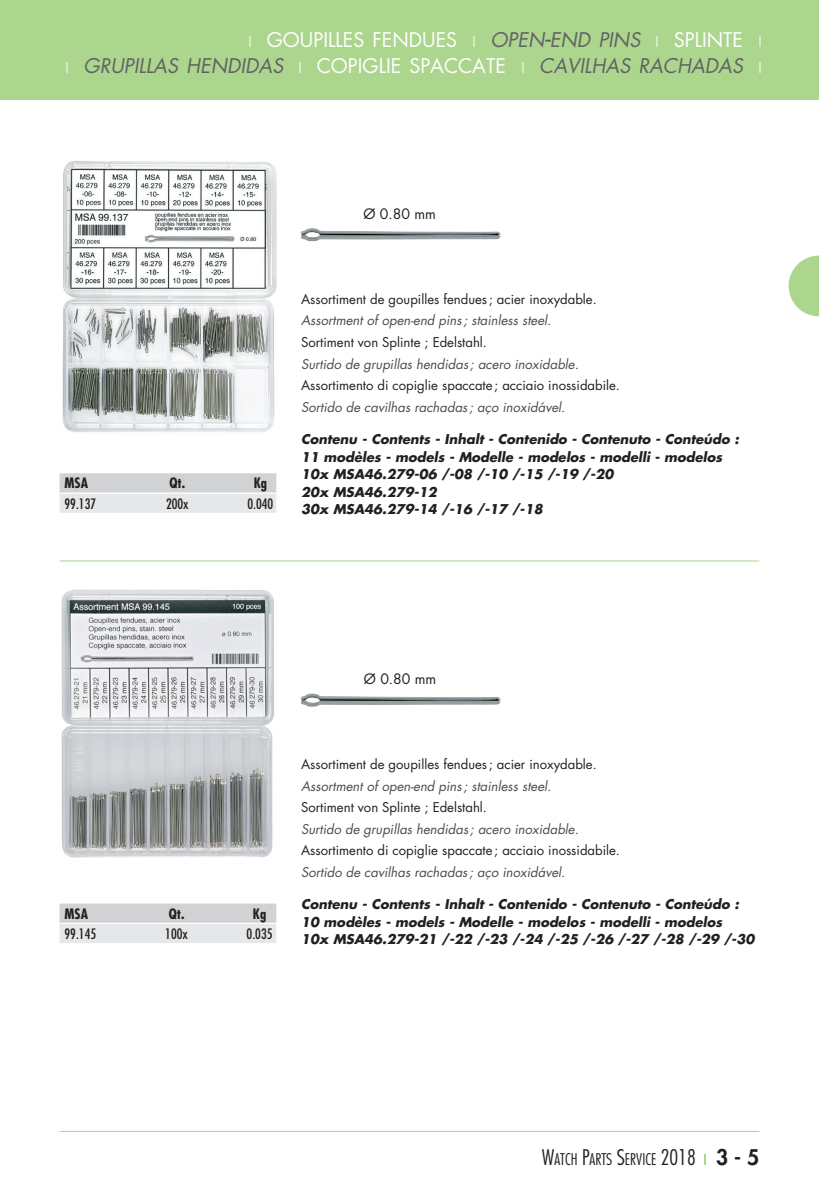
<style>
.page{position:relative;width:819px;height:1191px;background:#fff}
.page>*{position:absolute;margin:0;border:0;box-sizing:border-box;transform-origin:0 0}
.t1{font:italic 19.6px "Futura";color:#616164}
.t2{font:19.6px "Futura";color:#fff}
.t3{font:300 condensed 15.75px "Futura";color:#231f20}
.TEXTE_TABLEAU{font:condensed 14px "Futura";color:#231f20}
.TITRE_TABLEAU{font:700 condensed 14px "Futura";color:#231f20}
.DIAMETRE_copie{font:14px "Futura";color:#231f20}
.CONTENTS{font:italic 700 13.12px "Futura";color:#231f20}
.TEXTE__FR__ALL__IT{font:13.12px "Futura";color:#231f20}
.TEXTE__EN__ES__PT{font:italic 13.12px "Futura";color:#4b4c4d}
.s1{font-size:26.25px}
.s2{font-size:21px}
.s3{font-weight:800;font-stretch:normal;font-size:21px}
</style>
<div class="page">
<hr style="left:60px;top:1131px;width:699px;height:1px;background:#acd58d">
<div style="left:0;top:0;width:819px;height:99px;background:#acd58d"></div>
<svg style="left:249px;top:36px;width:2px;height:11px"></svg>
<svg style="left:788px;top:255px;width:31px;height:61px"></svg>
<img style="left:61px;top:589px;width:213px;height:268px">
<img style="left:62px;top:161px;width:214px;height:272px">
<hr style="left:60px;top:560px;width:699px;height:1px;background:#acd58d">
<svg style="left:60px;top:903px;width:216px;height:40px;background:#dcdddf"></svg>
<hr style="left:60px;top:922px;width:50px;height:2px;background:#fff">
<hr style="left:110px;top:922px;width:128px;height:2px;background:#fff">
<hr style="left:238px;top:922px;width:38px;height:2px;background:#fff">
<svg style="left:60px;top:473px;width:216px;height:40px;background:#dcdcde"></svg>
<hr style="left:60px;top:492px;width:50px;height:2px;background:#fff">
<hr style="left:110px;top:492px;width:129px;height:2px;background:#fff">
<hr style="left:239px;top:492px;width:37px;height:2px;background:#fff">
<img style="left:300px;top:228px;width:201px;height:14px">
<img style="left:300px;top:693px;width:201px;height:14px">
<h1 class="t2" style="left:267px;top:26px;width:192px">GOUPILLES FENDUES</h1>
<h1 class="t1" style="left:490px;top:26px;width:151px">OPEN<span class="s1">-</span>END PINS</h1>
<h1 class="t2" style="left:673px;top:26px;width:71px">SPLINTE</h1>
<h1 class="t1" style="left:84px;top:52px;width:201px">GRUPILLAS HENDIDAS</h1>
<h1 class="t2" style="left:317px;top:52px;width:190px">COPIGLIE SPACCATE</h1>
<h1 class="t1" style="left:539px;top:52px;width:205px">CAVILHAS RACHADAS</h1>
<p class="DIAMETRE_copie" style="left:363px;top:204px;width:74px">Ø 0.80 mm</p>
<p class="TITRE_TABLEAU" style="left:64px;top:474px;width:25px">MSA</p>
<p class="TITRE_TABLEAU" style="left:169px;top:474px;width:17px">Qt.</p>
<p class="TITRE_TABLEAU" style="left:254px;top:474px;width:15px">Kg</p>
<p class="TEXTE_TABLEAU" style="left:64px;top:495px;width:33px">99.137</p>
<p class="TEXTE_TABLEAU" style="left:166px;top:495px;width:24px">200x</p>
<p class="TEXTE_TABLEAU" style="left:247px;top:495px;width:27px">0.040</p>
<p class="TEXTE__FR__ALL__IT" style="left:301px;top:290px;width:297px">Assortiment de goupilles fendues; acier inoxydable.</p>
<p class="TEXTE__EN__ES__PT" style="left:301px;top:311px;width:251px">Assortment of open-end pins; stainless steel.</p>
<p class="TEXTE__FR__ALL__IT" style="left:301px;top:333px;width:187px">Sortiment von Splinte ; Edelstahl.</p>
<p class="TEXTE__EN__ES__PT" style="left:301px;top:355px;width:279px">Surtido de grupillas hendidas; acero inoxidable.</p>
<p class="TEXTE__FR__ALL__IT" style="left:301px;top:376px;width:320px">Assortimento di copiglie spaccate; acciaio inossidabile.</p>
<p class="TEXTE__EN__ES__PT" style="left:301px;top:398px;width:266px">Sortido de cavilhas rachadas; aço inoxidável.</p>
<p class="CONTENTS" style="left:301px;top:430px;width:439px">Contenu - Contents - Inhalt - Contenido - Contenuto - Conteúdo :</p>
<p class="CONTENTS" style="left:301px;top:447px;width:422px">11 modèles - models - Modelle - modelos - modelli - modelos</p>
<p class="CONTENTS" style="left:301px;top:465px;width:314px">10x MSA46.279-06 /-08 /-10 /-15 /-19 /-20</p>
<p class="CONTENTS" style="left:301px;top:482px;width:137px">20x MSA46.279-12</p>
<p class="CONTENTS" style="left:301px;top:500px;width:243px">30x MSA46.279-14 /-16 /-17 /-18</p>
<p class="DIAMETRE_copie" style="left:364px;top:669px;width:74px">Ø 0.80 mm</p>
<p class="TITRE_TABLEAU" style="left:64px;top:904px;width:25px">MSA</p>
<p class="TITRE_TABLEAU" style="left:169px;top:904px;width:17px">Qt.</p>
<p class="TITRE_TABLEAU" style="left:253px;top:904px;width:15px">Kg</p>
<p class="TEXTE_TABLEAU" style="left:64px;top:925px;width:33px">99.145</p>
<p class="TEXTE_TABLEAU" style="left:165px;top:925px;width:24px">100x</p>
<p class="TEXTE_TABLEAU" style="left:246px;top:925px;width:27px">0.035</p>
<p class="TEXTE__FR__ALL__IT" style="left:301px;top:755px;width:297px">Assortiment de goupilles fendues; acier inoxydable.</p>
<p class="TEXTE__EN__ES__PT" style="left:301px;top:776px;width:251px">Assortment of open-end pins; stainless steel.</p>
<p class="TEXTE__FR__ALL__IT" style="left:301px;top:798px;width:187px">Sortiment von Splinte ; Edelstahl.</p>
<p class="TEXTE__EN__ES__PT" style="left:301px;top:820px;width:279px">Surtido de grupillas hendidas; acero inoxidable.</p>
<p class="TEXTE__FR__ALL__IT" style="left:301px;top:841px;width:320px">Assortimento di copiglie spaccate; acciaio inossidabile.</p>
<p class="TEXTE__EN__ES__PT" style="left:301px;top:863px;width:266px">Sortido de cavilhas rachadas; aço inoxidável.</p>
<p class="CONTENTS" style="left:301px;top:895px;width:439px">Contenu - Contents - Inhalt - Contenido - Contenuto - Conteúdo :</p>
<p class="CONTENTS" style="left:301px;top:913px;width:422px">10 modèles - models - Modelle - modelos - modelli - modelos</p>
<p class="CONTENTS" style="left:301px;top:930px;width:455px">10x MSA46.279-21 /-22 /-23 /-24 /-25 /-26 /-27 /-28 /-29 /-30</p>
<p class="t3" style="left:541px;top:1149px;width:219px"><span class="s2">W</span>ATCH <span class="s2">P</span>ARTS <span class="s2">S</span>ERVICE <span class="s2">2018</span> <span class="s3">3 - 5</span></p>
</div>
